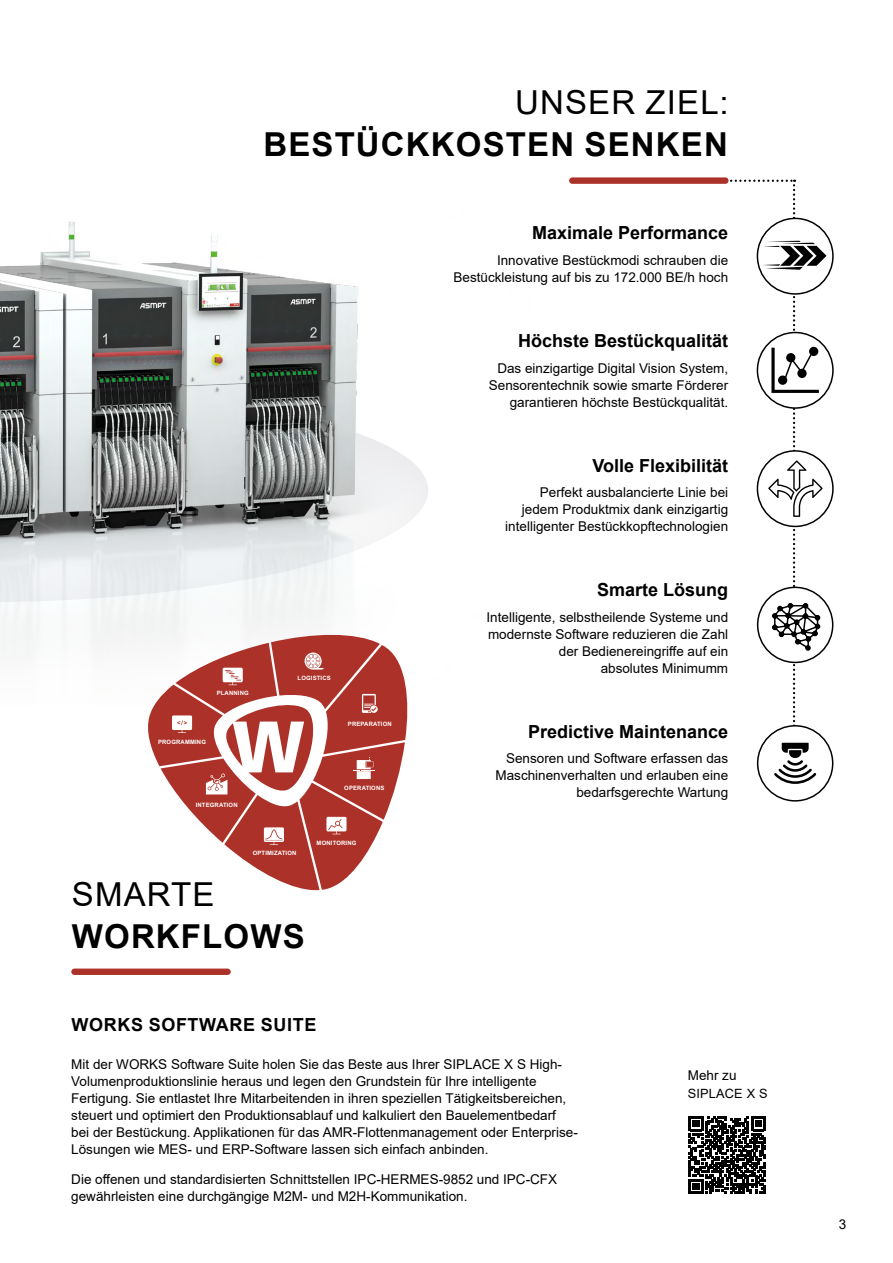
<style>
.page{position:relative;width:893px;height:1263px;background:#fff}
.page>*{position:absolute;margin:0;border:0;box-sizing:border-box;transform-origin:0 0}
.ASM_Head_1{font:700 33px/42px "Arial";letter-spacing:.035em;color:#000;text-align:right}
.ASM_Zwiti_Grafik_rechts{font:700 18px "Arial";color:#000}
.ASM_Head_2{font:700 18px "Arial";letter-spacing:.035em;color:#000}
.ASM_Copy_Grafik_rechts{font:13.5px/17px "Arial";color:#000;text-align:right}
.ASM_Copy{font:13.5px "Arial";color:#000}
.ASM_Copy-2{font:12.75px "Arial";letter-spacing:.015em;color:#000}
.t1{font:700 6px "Arial";letter-spacing:.025em;color:#fff}
.s1{font-weight:400}
</style>
<div class="page">
<img style="left:0;top:221px;width:428px;height:431px">
<svg style="left:757px;top:218px;width:76px;height:76px"></svg>
<svg style="left:757px;top:451px;width:76px;height:75px"></svg>
<svg style="left:758px;top:587px;width:75px;height:75px"></svg>
<svg style="left:757px;top:332px;width:76px;height:76px"></svg>
<div style="left:569px;top:177px;width:160px;height:7px;background:#ac3229;border-radius:3px"></div>
<svg style="left:689px;top:1117px;width:77px;height:76px"></svg>
<div style="left:71px;top:968px;width:160px;height:7px;background:#ac3229;border-radius:3px"></div>
<svg style="left:146px;top:632px;width:264px;height:259px;fill:#ac3229"></svg>
<svg style="left:223px;top:668px;width:20px;height:17px"></svg>
<svg style="left:172px;top:715px;width:20px;height:18px"></svg>
<svg style="left:305px;top:652px;width:19px;height:18px"></svg>
<svg style="left:326px;top:817px;width:20px;height:17px"></svg>
<svg style="left:362px;top:694px;width:16px;height:19px"></svg>
<svg style="left:353px;top:757px;width:22px;height:22px"></svg>
<svg style="left:264px;top:827px;width:20px;height:18px"></svg>
<svg style="left:206px;top:699px;width:117px;height:95px"></svg>
<div style="left:757px;top:725px;width:76px;height:76px;border:2px solid #000;border-radius:50%"></div>
<svg style="left:592px;top:180px;width:234px;height:605px"></svg>
<p class="ASM_Head_1" style="left:263px;top:82px;width:467px"><span class="s1">UNSER ZIEL:<br></span>BESTÜCKKOSTEN SENKEN</p>
<p class="ASM_Zwiti_Grafik_rechts" style="left:532px;top:220px;width:198px">Maximale Performance</p>
<p class="ASM_Copy_Grafik_rechts" style="left:453px;top:252px;width:276px">Innovative Bestückmodi schrauben die<br>Bestückleistung auf bis zu 172.000 BE/h hoch</p>
<p class="ASM_Zwiti_Grafik_rechts" style="left:518px;top:328px;width:212px">Höchste Bestückqualität</p>
<p class="ASM_Copy_Grafik_rechts" style="left:489px;top:359px;width:241px">Das einzigartige Digital Vision System,<br>Sensorentechnik sowie smarte Förderer garantieren höchste Bestückqualität.</p>
<p class="ASM_Zwiti_Grafik_rechts" style="left:592px;top:453px;width:137px">Volle Flexibilität</p>
<p class="ASM_Copy_Grafik_rechts" style="left:505px;top:484px;width:224px">Perfekt ausbalancierte Linie bei jedem Produktmix dank einzigartig intelligenter Bestückkopftechnologien</p>
<p class="t1" style="left:217px;top:689px;width:34px">PLANNING</p>
<p class="t1" style="left:158px;top:737px;width:49px">PROGRAMMING</p>
<p class="t1" style="left:196px;top:800px;width:43px">INTEGRATION</p>
<p class="t1" style="left:298px;top:674px;width:35px">LOGISTICS</p>
<p class="t1" style="left:348px;top:719px;width:45px">PREPARATION</p>
<p class="t1" style="left:344px;top:784px;width:42px">OPERATIONS</p>
<p class="t1" style="left:317px;top:838px;width:41px">MONITORING</p>
<p class="t1" style="left:253px;top:848px;width:45px">OPTIMIZATION</p>
<p class="ASM_Head_1" style="left:72px;top:873px;width:234px;text-align:left"><span class="s1">SMARTE<br></span>WORKFLOWS</p>
<p class="ASM_Zwiti_Grafik_rechts" style="left:597px;top:577px;width:133px">Smarte Lösung</p>
<p class="ASM_Copy_Grafik_rechts" style="left:486px;top:608px;width:243px">Intelligente, selbstheilende Systeme und modernste Software reduzieren die Zahl der Bedienereingriffe auf ein<br>absolutes Minimumm</p>
<p class="ASM_Zwiti_Grafik_rechts" style="left:528px;top:719px;width:202px">Predictive Maintenance</p>
<p class="ASM_Copy_Grafik_rechts" style="left:495px;top:750px;width:234px">Sensoren und Software erfassen das<br>Maschinenverhalten und erlauben eine bedarfsgerechte Wartung</p>
<p class="ASM_Head_2" style="left:72px;top:1011px;width:246px">WORKS SOFTWARE SUITE</p>
<p class="ASM_Copy_Grafik_rechts" style="left:71px;top:1055px;width:508px;text-align:left">Mit der WORKS Software Suite holen Sie das Beste aus Ihrer SIPLACE X S High-Volumenproduktionslinie heraus und legen den Grundstein für Ihre intelligente Fertigung. Sie entlastet Ihre Mitarbeitenden in ihren speziellen Tätigkeitsbereichen, steuert und optimiert den Produktionsablauf und kalkuliert den Bauelementbedarf<br>bei der Bestückung. Applikationen für das AMR-Flottenmanagement oder Enterprise-Lösungen wie MES- und ERP-Software lassen sich einfach anbinden.</p>
<p class="ASM_Copy_Grafik_rechts" style="left:71px;top:1170px;width:487px;text-align:left">Die offenen und standardisierten Schnittstellen IPC-HERMES-9852 und IPC-CFX gewährleisten eine durchgängige M2M- und M2H-Kommunikation.</p>
<p class="ASM_Copy" style="left:688px;top:1066px;width:50px">Mehr zu</p>
<p class="ASM_Copy-2" style="left:688px;top:1085px;width:81px">SIPLACE X S</p>
<p class="ASM_Copy_Grafik_rechts" style="left:839px;top:1216px;width:9px">3</p>
</div>
